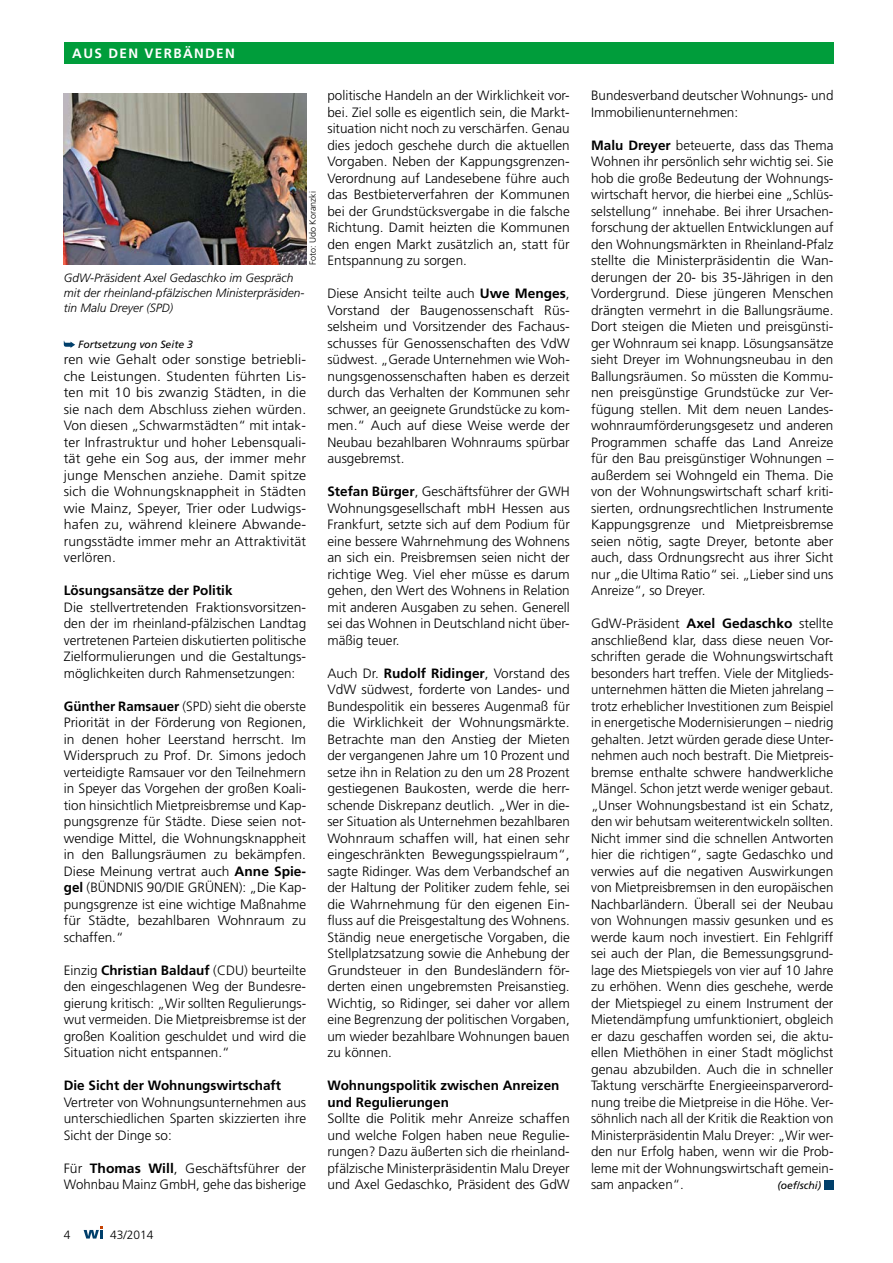
<style>
.page{position:relative;width:893px;height:1263px;background:#fff}
.page>*{position:absolute;margin:0;border:0;box-sizing:border-box;transform-origin:0 0}
.t1{font:300 13.5px/16.5px "Frutiger";color:#000;text-align:justify}
.t2{font:300 13.5px/16.5px "Frutiger";color:#000;text-align:justify;scale:1.05 1}
.t3{font:300 13.5px/16.5px "Frutiger";color:#000;text-align:justify;scale:1.04 1}
.t4{font:700 13.5px/16.5px "Frutiger";color:#000}
.t5{font:700 13.5px "Frutiger";letter-spacing:.1em;color:#fff}
.t6{font:italic 300 12px/15px "Frutiger";color:#000}
.t7{font:300 12px "Frutiger";color:#000}
.t8{font:italic 10.5px "Frutiger";color:#000}
.t9{font:300 9px "Frutiger";color:#000}
.s1{font-weight:700}
</style>
<div class="page">
<div style="left:64px;top:43px;width:769px;height:21px;background:#009d3b"></div>
<div style="left:824px;top:1180px;width:9px;height:9px;background:#003f6b"></div>
<img style="left:64px;top:94px;width:242px;height:171px">
<svg style="left:64px;top:341px;width:11px;height:7px"></svg>
<svg style="left:84px;top:1226px;width:19px;height:12px"></svg>
<p class="t5" style="left:72px;top:46px;width:164px">AUS DEN VERBÄNDEN</p>
<p class="t9" style="left:308px;top:265px;width:76px;rotate:-90deg">Foto: Udo Koranzki</p>
<p class="t6" style="left:64px;top:270px;width:242px">GdW-Präsident Axel Gedaschko im Gespräch mit der rheinland-pfälzischen Ministerpräsiden&shy;tin Malu Dreyer (SPD)</p>
<p class="t8" style="left:78px;top:338px;width:116px">Fortsetzung von Seite 3</p>
<p class="t2" style="left:64px;top:352px;width:232px">ren wie Gehalt oder sonstige betriebli&shy;che Leistungen. Studenten führten Lis&shy;ten mit 10 bis zwanzig Städten, in die sie nach dem Abschluss ziehen würden.<br>Von diesen „Schwarmstädten“ mit intak&shy;ter Infrastruktur und hoher Lebensquali&shy;tät gehe ein Sog aus, der immer mehr junge Menschen anziehe. Damit spitze sich die Wohnungsknappheit in Städten wie Mainz, Speyer, Trier oder Ludwigs&shy;hafen zu, während kleinere Abwande&shy;rungsstädte immer mehr an Attraktivität verlören.</p>
<p class="t4" style="left:64px;top:582px;width:170px">Lösungsansätze der Politik</p>
<p class="t1" style="left:64px;top:599px;width:244px">Die stellvertretenden Fraktionsvorsitzen&shy;den der im rheinland-pfälzischen Landtag vertretenen Parteien diskutierten politische Zielformulierungen und die Gestaltungs&shy;möglichkeiten durch Rahmensetzungen:</p>
<p class="t1" style="left:64px;top:698px;width:244px"><span class="s1">Günther Ramsauer</span> (SPD) sieht die oberste Priorität in der Förderung von Regionen, in denen hoher Leerstand herrscht. Im Widerspruch zu Prof. Dr. Simons jedoch verteidigte Ramsauer vor den Teilnehmern in Speyer das Vorgehen der großen Koali&shy;tion hinsichtlich Mietpreisbremse und Kap&shy;pungsgrenze für Städte. Diese seien not&shy;wendige Mittel, die Wohnungsknappheit in den Ballungsräumen zu bekämpfen.<br>Diese Meinung vertrat auch <span class="s1">Anne Spie&shy;gel</span> (BÜNDNIS 90/DIE GRÜNEN): „Die Kap&shy;pungsgrenze ist eine wichtige Maßnahme für Städte, bezahlbaren Wohnraum zu schaffen.“</p>
<p class="t1" style="left:64px;top:962px;width:244px">Einzig <span class="s1">Christian Baldauf</span> (CDU) beurteilte den eingeschlagenen Weg der Bundesre&shy;gierung kritisch: „Wir sollten Regulierungs&shy;wut vermeiden. Die Mietpreisbremse ist der großen Koalition geschuldet und wird die Situation nicht entspannen.“</p>
<p class="t4" style="left:64px;top:1077px;width:219px">Die Sicht der Wohnungswirtschaft</p>
<p class="t1" style="left:64px;top:1094px;width:244px">Vertreter von Wohnungsunternehmen aus unterschiedlichen Sparten skizzierten ihre Sicht der Dinge so:</p>
<p class="t1" style="left:64px;top:1160px;width:244px">Für <span class="s1">Thomas Will</span>, Geschäftsführer der<br>Wohnbau Mainz GmbH, gehe das bisherige</p>
<p class="t1" style="left:327px;top:88px;width:244px">politische Handeln an der Wirklichkeit vor&shy;bei. Ziel solle es eigentlich sein, die Markt&shy;situation nicht noch zu verschärfen. Genau dies jedoch geschehe durch die aktuellen Vorgaben. Neben der Kappungsgrenzen-Verordnung auf Landesebene führe auch das Bestbieterverfahren der Kommunen bei der Grundstücksvergabe in die falsche Richtung. Damit heizten die Kommunen den engen Markt zusätzlich an, statt für Entspannung zu sorgen.</p>
<p class="t1" style="left:327px;top:286px;width:244px">Diese Ansicht teilte auch <span class="s1">Uwe Menges</span>, Vorstand der Baugenossenschaft Rüs&shy;selsheim und Vorsitzender des Fachaus&shy;schusses für Genossenschaften des VdW südwest. „Gerade Unternehmen wie Woh&shy;nungsgenossenschaften haben es derzeit durch das Verhalten der Kommunen sehr schwer, an geeignete Grundstücke zu kom&shy;men.“ Auch auf diese Weise werde der Neubau bezahlbaren Wohnraums spürbar ausgebremst.</p>
<p class="t1" style="left:327px;top:484px;width:244px"><span class="s1">Stefan Bürger</span>, Geschäftsführer der GWH Wohnungsgesellschaft mbH Hessen aus Frankfurt, setzte sich auf dem Podium für eine bessere Wahrnehmung des Wohnens an sich ein. Preisbremsen seien nicht der richtige Weg. Viel eher müsse es darum gehen, den Wert des Wohnens in Relation mit anderen Ausgaben zu sehen. Generell sei das Wohnen in Deutschland nicht über&shy;mäßig teuer.</p>
<p class="t1" style="left:327px;top:665px;width:244px">Auch Dr. <span class="s1">Rudolf Ridinger</span>, Vorstand des VdW südwest, forderte von Landes- und Bundespolitik ein besseres Augenmaß für die Wirklichkeit der Wohnungsmärkte.<br>Betrachte man den Anstieg der Mieten der vergangenen Jahre um 10 Prozent und setze ihn in Relation zu den um 28 Prozent gestiegenen Baukosten, werde die herr&shy;schende Diskrepanz deutlich. „Wer in die&shy;ser Situation als Unternehmen bezahlbaren Wohnraum schaffen will, hat einen sehr eingeschränkten Bewegungsspielraum“, sagte Ridinger. Was dem Verbandschef an der Haltung der Politiker zudem fehle, sei die Wahrnehmung für den eigenen Ein&shy;fluss auf die Preisgestaltung des Wohnens.<br>Ständig neue energetische Vorgaben, die Stellplatzsatzung sowie die Anhebung der Grundsteuer in den Bundesländern för&shy;derten einen ungebremsten Preisanstieg.<br>Wichtig, so Ridinger, sei daher vor allem eine Begrenzung der politischen Vorgaben, um wieder bezahlbare Wohnungen bauen zu können.</p>
<p class="t4" style="left:327px;top:1077px;width:234px">Wohnungspolitik zwischen Anreizen und Regulierungen</p>
<p class="t3" style="left:327px;top:1111px;width:235px">Sollte die Politik mehr Anreize schaffen und welche Folgen haben neue Regulie&shy;rungen? Dazu äußerten sich die rheinland&shy;pfälzische Ministerpräsidentin Malu Dreyer und Axel Gedaschko, Präsident des GdW</p>
<p class="t7" style="left:64px;top:1227px;width:8px">4</p>
<p class="t7" style="left:110px;top:1227px;width:45px">43/2014</p>
<p class="t1" style="left:591px;top:88px;width:244px">Bundesverband deutscher Wohnungs- und<br>Immobilienunternehmen:</p>
<p class="t1" style="left:591px;top:137px;width:244px"><span class="s1">Malu Dreyer</span> beteuerte, dass das Thema Wohnen ihr persönlich sehr wichtig sei. Sie hob die große Bedeutung der Wohnungs&shy;wirtschaft hervor, die hierbei eine „Schlüs&shy;selstellung“ innehabe. Bei ihrer Ursachen&shy;forschung der aktuellen Entwicklungen auf den Wohnungsmärkten in Rheinland-Pfalz stellte die Ministerpräsidentin die Wan&shy;derungen der 20- bis 35-Jährigen in den Vordergrund. Diese jüngeren Menschen drängten vermehrt in die Ballungsräume.<br>Dort steigen die Mieten und preisgünsti&shy;ger Wohnraum sei knapp. Lösungsansätze sieht Dreyer im Wohnungsneubau in den Ballungsräumen. So müssten die Kommu&shy;nen preisgünstige Grundstücke zur Ver&shy;fügung stellen. Mit dem neuen Landes&shy;wohnraumförderungsgesetz und anderen Programmen schaffe das Land Anreize für den Bau preisgünstiger Wohnungen – außerdem sei Wohngeld ein Thema. Die von der Wohnungswirtschaft scharf kriti&shy;sierten, ordnungsrechtlichen Instrumente Kappungsgrenze und Mietpreisbremse seien nötig, sagte Dreyer, betonte aber auch, dass Ordnungsrecht aus ihrer Sicht nur „die Ultima Ratio“ sei. „Lieber sind uns Anreize“, so Dreyer.</p>
<p class="t1" style="left:591px;top:616px;width:244px">GdW-Präsident <span class="s1">Axel Gedaschko</span> stellte anschließend klar, dass diese neuen Vor&shy;schriften gerade die Wohnungswirtschaft besonders hart treffen. Viele der Mitglieds&shy;unternehmen hätten die Mieten jahrelang – trotz erheblicher Investitionen zum Beispiel in energetische Modernisierungen – niedrig gehalten. Jetzt würden gerade diese Unter&shy;nehmen auch noch bestraft. Die Mietpreis&shy;bremse enthalte schwere handwerkliche Mängel. Schon jetzt werde weniger gebaut. „Unser Wohnungsbestand ist ein Schatz, den wir behutsam weiterentwickeln sollten.<br>Nicht immer sind die schnellen Antworten hier die richtigen“, sagte Gedaschko und verwies auf die negativen Auswirkungen von Mietpreisbremsen in den europäischen Nachbarländern. Überall sei der Neubau von Wohnungen massiv gesunken und es werde kaum noch investiert. Ein Fehlgriff sei auch der Plan, die Bemessungsgrund&shy;lage des Mietspiegels von vier auf 10 Jahre zu erhöhen. Wenn dies geschehe, werde der Mietspiegel zu einem Instrument der Mietendämpfung umfunktioniert, obgleich er dazu geschaffen worden sei, die aktu&shy;ellen Miethöhen in einer Stadt möglichst genau abzubilden. Auch die in schneller Taktung verschärfte Energieeinsparverord&shy;nung treibe die Mietpreise in die Höhe. Ver&shy;söhnlich nach all der Kritik die Reaktion von Ministerpräsidentin Malu Dreyer: „Wir wer&shy;den nur Erfolg haben, wenn wir die Prob&shy;leme mit der Wohnungswirtschaft gemein&shy;sam anpacken“.</p>
<p class="t8" style="left:777px;top:1180px;width:45px">(oef/schi)</p>
</div>
